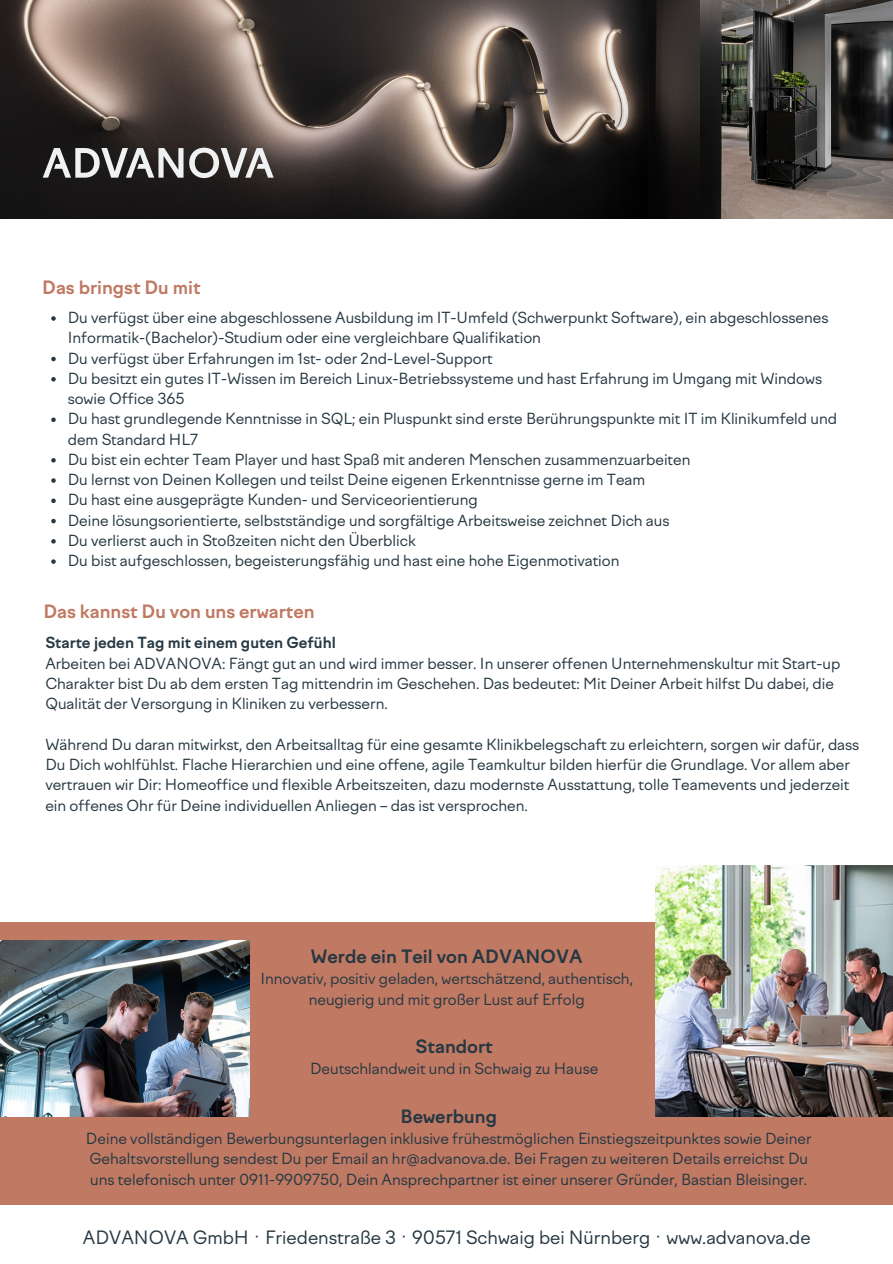
<style>
.page{position:relative;width:893px;height:1264px;background:#fff}
.page>*{position:absolute;margin:0;border:0;box-sizing:border-box;transform-origin:0 0}
.t1{font:18px "Factor A";color:#263842}
.t2{font:700 18px "Factor A";color:#263842}
.t3{font:700 18px "Factor A";color:#c07963}
.t4{font:15px/20.2px "Factor A";color:#263842}
.t5{font:700 15px "Factor A";color:#263842}
</style>
<div class="page">
<div style="left:0;top:921px;width:892px;height:283px;background:#c07963"></div>
<img style="left:655px;top:865px;width:237px;height:251px">
<img style="left:0;top:0;width:892px;height:218px">
<svg style="left:43px;top:148px;width:140px;height:30px"></svg>
<svg style="left:189px;top:148px;width:85px;height:30px"></svg>
<img style="left:0;top:940px;width:249px;height:176px">
<svg style="left:51px;top:316px;width:5px;height:5px"></svg>
<svg style="left:51px;top:357px;width:5px;height:4px"></svg>
<svg style="left:51px;top:377px;width:5px;height:4px"></svg>
<svg style="left:51px;top:417px;width:5px;height:5px"></svg>
<svg style="left:51px;top:458px;width:5px;height:4px"></svg>
<svg style="left:51px;top:478px;width:5px;height:5px"></svg>
<svg style="left:51px;top:498px;width:5px;height:5px"></svg>
<svg style="left:51px;top:519px;width:5px;height:4px"></svg>
<svg style="left:51px;top:539px;width:5px;height:4px"></svg>
<svg style="left:51px;top:559px;width:5px;height:5px"></svg>
<p class="t3" style="left:42px;top:276px;width:160px">Das bringst Du mit</p>
<p class="t4" style="left:68px;top:307px;width:762px">Du verfügst über eine abgeschlossene Ausbildung im IT-Umfeld (Schwerpunkt Software), ein abgeschlossenes<br>Informatik-(Bachelor)-Studium oder eine vergleichbare Qualifikation</p>
<p class="t4" style="left:68px;top:348px;width:426px">Du verfügst über Erfahrungen im 1st- oder 2nd-Level-Support</p>
<p class="t4" style="left:68px;top:368px;width:755px">Du besitzt ein gutes IT-Wissen im Bereich Linux-Betriebssysteme und hast Erfahrung im Umgang mit Windows sowie Office 365</p>
<p class="t4" style="left:68px;top:409px;width:770px">Du hast grundlegende Kenntnisse in SQL; ein Pluspunkt sind erste Berührungspunkte mit IT im Klinikumfeld und dem Standard HL7</p>
<p class="t4" style="left:68px;top:449px;width:624px">Du bist ein echter Team Player und hast Spaß mit anderen Menschen zusammenzuarbeiten</p>
<p class="t4" style="left:68px;top:469px;width:579px">Du lernst von Deinen Kollegen und teilst Deine eigenen Erkenntnisse gerne im Team</p>
<p class="t4" style="left:68px;top:490px;width:411px">Du hast eine ausgeprägte Kunden- und Serviceorientierung</p>
<p class="t4" style="left:68px;top:510px;width:603px">Deine lösungsorientierte, selbstständige und sorgfältige Arbeitsweise zeichnet Dich aus</p>
<p class="t4" style="left:68px;top:530px;width:349px">Du verlierst auch in Stoßzeiten nicht den Überblick</p>
<p class="t4" style="left:68px;top:550px;width:553px">Du bist aufgeschlossen, begeisterungsfähig und hast eine hohe Eigenmotivation</p>
<p class="t3" style="left:43px;top:601px;width:273px">Das kannst Du von uns erwarten</p>
<p class="t5" style="left:45px;top:634px;width:292px">Starte jeden Tag mit einem guten Gefühl</p>
<p class="t4" style="left:45px;top:653px;width:796px">Arbeiten bei ADVANOVA: Fängt gut an und wird immer besser. In unserer offenen Unternehmenskultur mit Start-up<br>Charakter bist Du ab dem ersten Tag mittendrin im Geschehen. Das bedeutet: Mit Deiner Arbeit hilfst Du dabei, die<br>Qualität der Versorgung in Kliniken zu verbessern.</p>
<p class="t4" style="left:45px;top:734px;width:815px">Während Du daran mitwirkst, den Arbeitsalltag für eine gesamte Klinikbelegschaft zu erleichtern, sorgen wir dafür, dass Du Dich wohlfühlst. Flache Hierarchien und eine offene, agile Teamkultur bilden hierfür die Grundlage. Vor allem aber vertrauen wir Dir: Homeoffice und flexible Arbeitszeiten, dazu modernste Ausstattung, tolle Teamevents und jederzeit ein offenes Ohr für Deine individuellen Anliegen – das ist versprochen.</p>
<p class="t2" style="left:311px;top:945px;width:273px">Werde ein Teil von ADVANOVA</p>
<p class="t4" style="left:260px;top:968px;width:374px;text-align:center">Innovativ, positiv geladen, wertschätzend, authentisch, neugierig und mit großer Lust auf Erfolg</p>
<p class="t2" style="left:415px;top:1035px;width:79px">Standort</p>
<p class="t4" style="left:310px;top:1059px;width:290px">Deutschlandweit und in Schwaig zu Hause</p>
<p class="t2" style="left:400px;top:1105px;width:98px">Bewerbung</p>
<p class="t4" style="left:86px;top:1128px;width:727px">Deine vollständigen Bewerbungsunterlagen inklusive frühestmöglichen Einstiegszeitpunktes sowie Deiner<br>Gehaltsvorstellung sendest Du per Email an hr@advanova.de. Bei Fragen zu weiteren Details erreichst Du uns telefonisch unter 0911-9909750, Dein Ansprechpartner ist einer unserer Gründer, Bastian Bleisinger.</p>
<p class="t1" style="left:83px;top:1227px;width:729px">ADVANOVA GmbH · Friedenstraße 3 · 90571 Schwaig bei Nürnberg · www.advanova.de</p>
</div>
